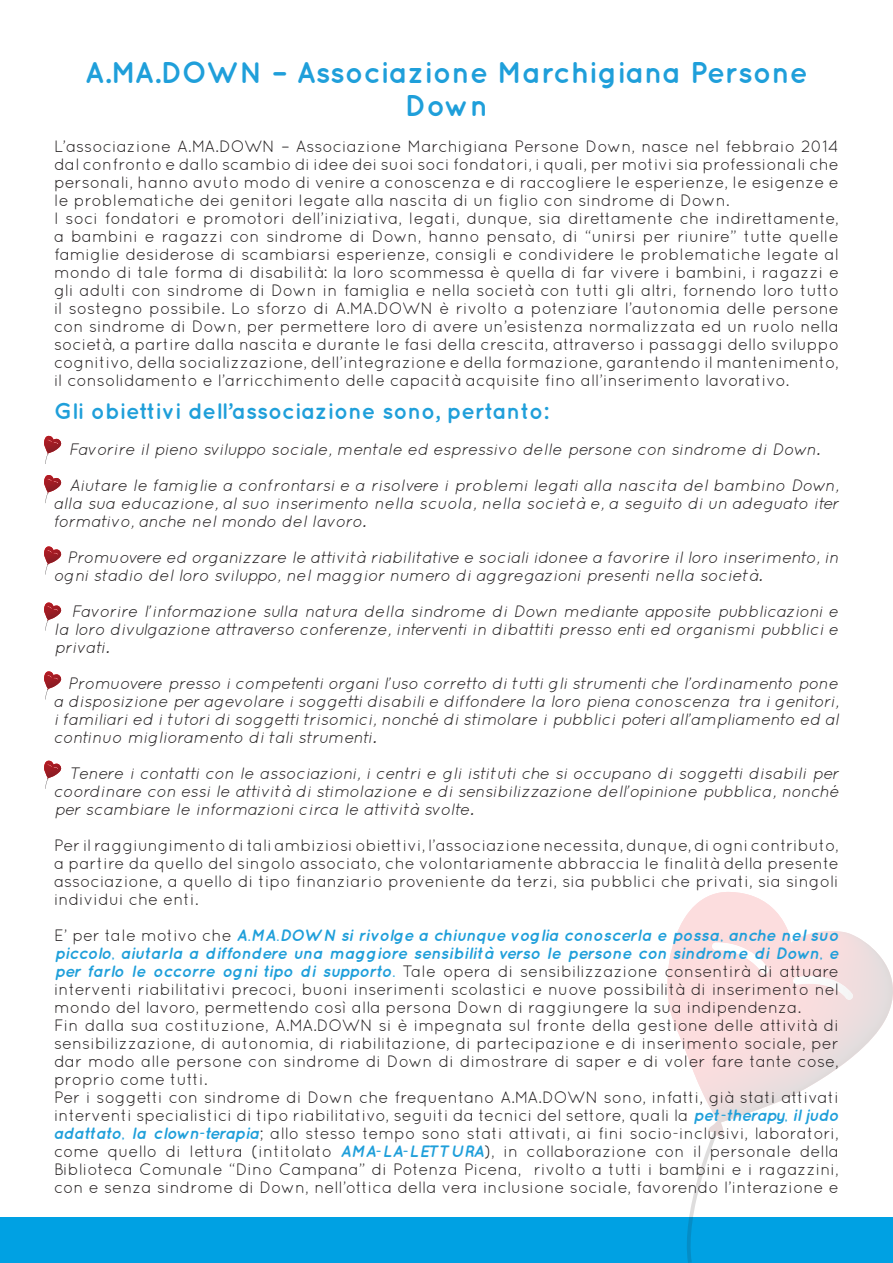
<style>
.page{position:relative;width:893px;height:1263px;background:#fff}
.page>*{position:absolute;margin:0;border:0;box-sizing:border-box;transform-origin:0 0}
.t1{font:700 30px/33px "Quicksand";color:#1f9fda;text-align:center}
.t2{font:700 22.5px "Quicksand";color:#1f9fda}
.t3{font:16.5px/18px "Quicksand";color:#231f20;text-align:justify}
.t4{font:italic 16.5px/18px "Quicksand";color:#231f20;text-align:justify}
.s1{font-weight:700;font-style:italic;color:#1f9fda}
</style>
<div class="page">
<div style="left:0;top:1217px;width:893px;height:46px;background:#00a1e3"></div>
<img style="left:667px;top:892px;width:226px;height:230px">
<img style="left:712px;top:942px;width:57px;height:32px">
<img style="left:793px;top:976px;width:60px;height:24px">
<svg style="left:680px;top:1119px;width:43px;height:144px"></svg>
<svg style="left:45px;top:453px;width:4px;height:11px"></svg>
<img style="left:44px;top:436px;width:18px;height:17px">
<svg style="left:45px;top:492px;width:5px;height:11px"></svg>
<img style="left:44px;top:475px;width:18px;height:17px">
<svg style="left:45px;top:564px;width:4px;height:11px"></svg>
<img style="left:44px;top:546px;width:18px;height:18px">
<svg style="left:45px;top:620px;width:4px;height:11px"></svg>
<img style="left:44px;top:602px;width:18px;height:18px">
<svg style="left:45px;top:689px;width:4px;height:10px"></svg>
<img style="left:44px;top:671px;width:18px;height:18px">
<svg style="left:45px;top:778px;width:4px;height:11px"></svg>
<img style="left:44px;top:761px;width:18px;height:17px">
<p class="t1" style="left:85px;top:55px;width:725px">A.MA.DOWN – Associazione Marchigiana Persone<br>Down</p>
<p class="t3" style="left:54px;top:137px;width:786px">L’associazione A.MA.DOWN – Associazione Marchigiana Persone Down, nasce nel febbraio 2014 dal confronto e dallo scambio di idee dei suoi soci fondatori, i quali, per motivi sia professionali che personali, hanno avuto modo di venire a conoscenza e di raccogliere le esperienze, le esigenze e le problematiche dei genitori legate alla nascita di un figlio con sindrome di Down.</p>
<p class="t3" style="left:54px;top:209px;width:787px">I soci fondatori e promotori dell’iniziativa, legati, dunque, sia direttamente che indirettamente, a bambini e ragazzi con sindrome di Down, hanno pensato, di “unirsi per riunire” tutte quelle famiglie desiderose di scambiarsi esperienze, consigli e condividere le problematiche legate al mondo di tale forma di disabilità: la loro scommessa è quella di far vivere i bambini, i ragazzi e gli adulti con sindrome di Down in famiglia e nella società con tutti gli altri, fornendo loro tutto il sostegno possibile. Lo sforzo di A.MA.DOWN è rivolto a potenziare l’autonomia delle persone con sindrome di Down, per permettere loro di avere un’esistenza normalizzata ed un ruolo nella società, a partire dalla nascita e durante le fasi della crescita, attraverso i passaggi dello sviluppo cognitivo, della socializzazione, dell’integrazione e della formazione, garantendo il mantenimento, il consolidamento e l’arricchimento delle capacità acquisite fino all’inserimento lavorativo.</p>
<p class="t2" style="left:54px;top:397px;width:496px">Gli obiettivi dell’associazione sono, pertanto:</p>
<p class="t4" style="left:69px;top:440px;width:753px">Favorire il pieno sviluppo sociale, mentale ed espressivo delle persone con sindrome di Down.</p>
<p class="t4" style="left:54px;top:476px;width:786px;text-indent:16px">Aiutare le famiglie a confrontarsi e a risolvere i problemi legati alla nascita del bambino Down, alla sua educazione, al suo inserimento nella scuola, nella società e, a seguito di un adeguato iter formativo, anche nel mondo del lavoro.</p>
<p class="t4" style="left:54px;top:548px;width:787px;text-indent:13px">Promuovere ed organizzare le attività riabilitative e sociali idonee a favorire il loro inserimento, in ogni stadio del loro sviluppo, nel maggior numero di aggregazioni presenti nella società.</p>
<p class="t4" style="left:54px;top:602px;width:786px;text-indent:18px">Favorire l’informazione sulla natura della sindrome di Down mediante apposite pubblicazioni e la loro divulgazione attraverso conferenze, interventi in dibattiti presso enti ed organismi pubblici e privati.</p>
<p class="t4" style="left:54px;top:674px;width:786px;text-indent:14px">Promuovere presso i competenti organi l’uso corretto di tutti gli strumenti che l’ordinamento pone a disposizione per agevolare i soggetti disabili e diffondere la loro piena conoscenza tra i genitori, i familiari ed i tutori di soggetti trisomici, nonché di stimolare i pubblici poteri all’ampliamento ed al continuo miglioramento di tali strumenti.</p>
<p class="t4" style="left:54px;top:764px;width:786px;text-indent:17px">Tenere i contatti con le associazioni, i centri e gli istituti che si occupano di soggetti disabili per coordinare con essi le attività di stimolazione e di sensibilizzazione dell’opinione pubblica, nonché per scambiare le informazioni circa le attività svolte.</p>
<p class="t3" style="left:54px;top:836px;width:786px">Per il raggiungimento di tali ambiziosi obiettivi, l’associazione necessita, dunque, di ogni contributo, a partire da quello del singolo associato, che volontariamente abbraccia le finalità della presente associazione, a quello di tipo finanziario proveniente da terzi, sia pubblici che privati, sia singoli individui che enti.</p>
<p class="t3" style="left:54px;top:926px;width:786px">E’ per tale motivo che <span class="s1">A.MA.DOWN si rivolge a chiunque voglia conoscerla e possa, anche nel suo piccolo, aiutarla a diffondere una maggiore sensibilità verso le persone con sindrome di Down, e per farlo le occorre ogni tipo di supporto.</span> Tale opera di sensibilizzazione consentirà di attuare interventi riabilitativi precoci, buoni inserimenti scolastici e nuove possibilità di inserimento nel mondo del lavoro, permettendo così alla persona Down di raggiungere la sua indipendenza.</p>
<p class="t3" style="left:54px;top:1016px;width:787px">Fin dalla sua costituzione, A.MA.DOWN si è impegnata sul fronte della gestione delle attività di sensibilizzazione, di autonomia, di riabilitazione, di partecipazione e di inserimento sociale, per dar modo alle persone con sindrome di Down di dimostrare di saper e di voler fare tante cose, proprio come tutti.</p>
<p class="t3" style="left:54px;top:1088px;width:787px">Per i soggetti con sindrome di Down che frequentano A.MA.DOWN sono, infatti, già stati attivati interventi specialistici di tipo riabilitativo, seguiti da tecnici del settore, quali la <span class="s1">pet-therapy, il judo adattato, la clown-terapia</span>; allo stesso tempo sono stati attivati, ai fini socio-inclusivi, laboratori, come quello di lettura (intitolato <span class="s1">AMA-LA-LETTURA</span>), in collaborazione con il personale della Biblioteca Comunale “Dino Campana” di Potenza Picena, rivolto a tutti i bambini e i ragazzini, con e senza sindrome di Down, nell’ottica della vera inclusione sociale, favorendo l’interazione e</p>
</div>
